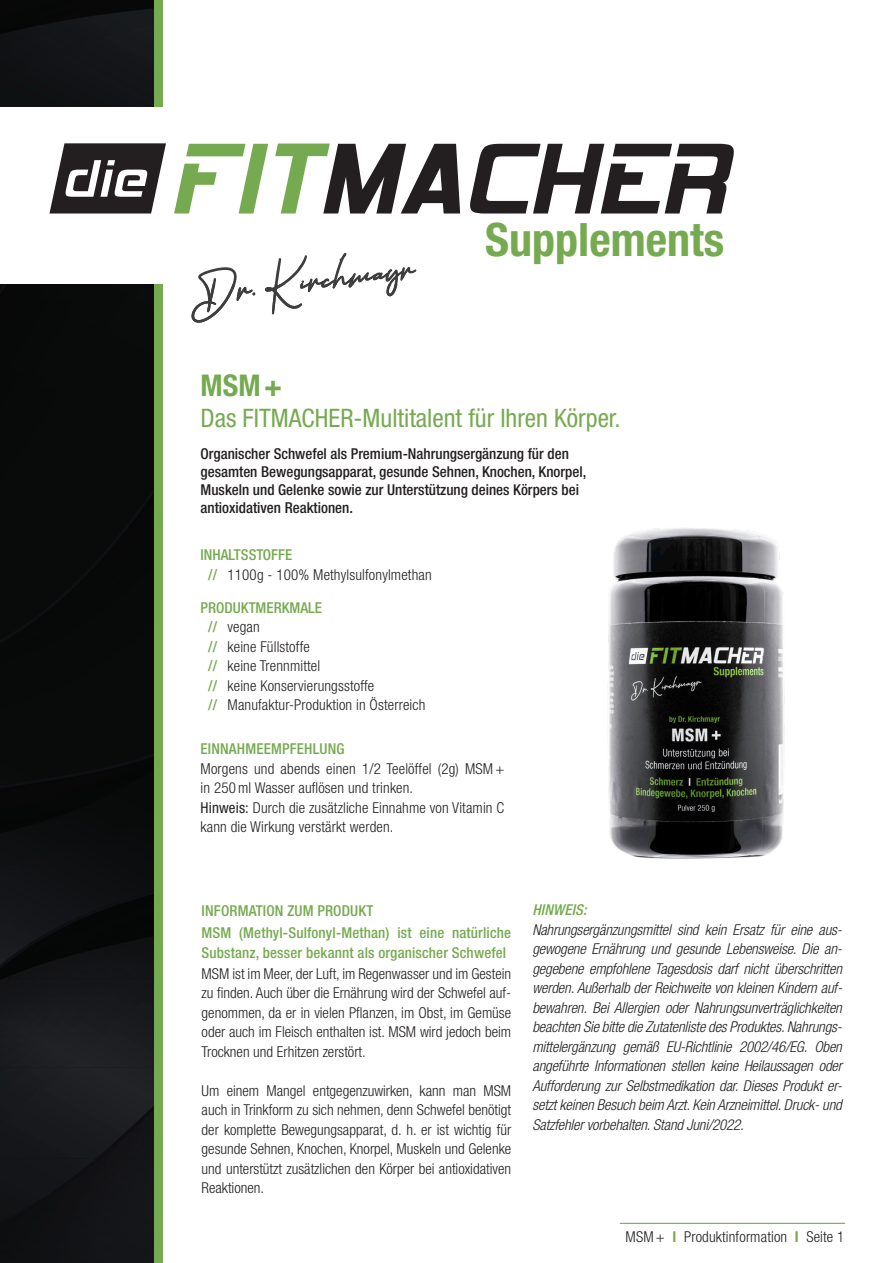
<style>
.page{position:relative;width:893px;height:1263px;background:#fff}
.page>*{position:absolute;margin:0;border:0;box-sizing:border-box;transform-origin:0 0}
.t1{font:700 condensed 46.05px "Helvetica Neue";color:#76aa50}
.t2{font:700 condensed 30px "Helvetica Neue";color:#76aa50}
.t3{font:condensed 25.5px "Helvetica Neue";color:#76aa50}
.t4{font:300 condensed 15px/19.5px "Helvetica Neue";letter-spacing:.01em;color:#231f20}
.t5{font:italic 300 condensed 15px/19.5px "Helvetica Neue";letter-spacing:-.01em;color:#231f20;text-align:justify}
.t6{font:500 condensed 15px/18px "Helvetica Neue";color:#231f20}
.t7{font:500 condensed 15px/22.5px "Helvetica Neue";letter-spacing:.01em;color:#76aa50}
.t8{font:italic 500 condensed 15px "Helvetica Neue";letter-spacing:.01em;color:#76aa50}
.s1{font-weight:500;color:#76aa50}
.s2{font-weight:400}
.s3{font-weight:700;color:#76aa50}
</style>
<div class="page">
<hr style="left:620px;top:1223px;width:225px;height:1px;background:#76aa50">
<div style="left:153px;top:0;width:9px;height:1263px;background:#76aa50"></div>
<div style="left:0;top:1215px;width:154px;height:48px;background:#121315"></div>
<img style="left:119px;top:1249px;width:35px;height:14px">
<div style="left:0;top:1122px;width:154px;height:93px;background:#15161a"></div>
<div style="left:0;top:1158px;width:101px;height:68px;background:#121315"></div>
<div style="left:0;top:979px;width:154px;height:143px;background:#1b1d20"></div>
<img style="left:97px;top:1106px;width:57px;height:52px">
<div style="left:0;top:979px;width:85px;height:89px;background:#1a1c1f"></div>
<img style="left:3px;top:969px;width:151px;height:10px">
<div style="left:0;top:786px;width:72px;height:25px;background:#070807"></div>
<img style="left:72px;top:786px;width:82px;height:105px">
<img style="left:0;top:811px;width:73px;height:80px">
<div style="left:77px;top:795px;width:77px;height:93px;background:#0b0c0d"></div>
<img style="left:0;top:891px;width:154px;height:78px">
<img style="left:79px;top:738px;width:75px;height:15px">
<img style="left:0;top:738px;width:79px;height:15px">
<div style="left:0;top:753px;width:154px;height:33px;background:#090b0b"></div>
<img style="left:0;top:785px;width:23px;height:3px">
<div style="left:0;top:284px;width:154px;height:454px;background:#090b0b"></div>
<div style="left:0;top:107px;width:817px;height:177px;background:#fff"></div>
<svg style="left:174px;top:144px;width:286px;height:179px"></svg>
<svg style="left:470px;top:144px;width:264px;height:69px"></svg>
<svg style="left:0;top:0;width:166px;height:213px"></svg>
<img style="left:608px;top:528px;width:177px;height:331px">
<h1 class="t1" style="left:485px;top:212px;width:241px">Supplements</h1>
<h2 class="t2" style="left:201px;top:368px;width:83px">MSM+</h2>
<h3 class="t3" style="left:201px;top:403px;width:422px">Das FITMACHER-Multitalent für Ihren Körper.</h3>
<p class="t6" style="left:201px;top:445px;width:387px">Organischer Schwefel als Premium-Nahrungsergänzung für den gesamten Bewegungsapparat, gesunde Sehnen, Knochen, Knorpel, Muskeln und Gelenke sowie zur Unterstützung deines Körpers bei antioxidativen Reaktionen.</p>
<p class="t4" style="left:208px;top:545px;width:225px;text-indent:-8px"><span class="s1">INHALTSSTOFFE<br>//</span> 1100g - 100% Methylsulfonylmethan</p>
<p class="t4" style="left:208px;top:598px;width:219px;text-indent:-8px"><span class="s1">PRODUKTMERKMALE<br>//</span> vegan<br><span class="s1">//</span> keine Füllstoffe<br><span class="s1">//</span> keine Trennmittel<br><span class="s1">//</span> keine Konservierungsstoffe<br><span class="s1">//</span> Manufaktur-Produktion in Österreich</p>
<p class="t7" style="left:201px;top:737px;width:145px">EINNAHMEEMPFEHLUNG</p>
<p class="t4" style="left:201px;top:758px;width:305px">Morgens und abends einen 1/2 Teelöffel (2g) MSM+ in 250ml Wasser auflösen und trinken.<br><span class="s2">Hinweis:</span> Durch die zusätzliche Einnahme von Vitamin C kann die Wirkung verstärkt werden.</p>
<p class="t7" style="left:202px;top:899px;width:311px">INFORMATION ZUM PRODUKT<br>MSM (Methyl-Sulfonyl-Methan) ist eine natürliche</p>
<p class="t7" style="left:202px;top:941px;width:306px">Substanz, besser bekannt als organischer Schwefel</p>
<p class="t4" style="left:202px;top:963px;width:311px;text-align:justify">MSM ist im Meer, der Luft, im Regenwasser und im Gestein zu finden. Auch über die Ernährung wird der Schwefel auf&shy;genommen, da er in vielen Pflanzen, im Obst, im Gemüse oder auch im Fleisch enthalten ist. MSM wird jedoch beim Trocknen und Erhitzen zerstört.</p>
<p class="t4" style="left:202px;top:1080px;width:311px;text-align:justify">Um einem Mangel entgegenzuwirken, kann man MSM auch in Trinkform zu sich nehmen, denn Schwefel benötigt der komplette Bewegungsapparat, d. h. er ist wichtig für gesunde Sehnen, Knochen, Knorpel, Muskeln und Gelenke und unterstützt zusätzlichen den Körper bei antioxidativen Reaktionen.</p>
<p class="t8" style="left:532px;top:901px;width:56px">HINWEIS:</p>
<p class="t5" style="left:532px;top:920px;width:311px">Nahrungsergänzungsmittel sind kein Ersatz für eine aus&shy;gewogene Ernährung und gesunde Lebensweise. Die an&shy;gegebene empfohlene Tagesdosis darf nicht überschritten werden. Außerhalb der Reichweite von kleinen Kindern auf&shy;bewahren. Bei Allergien oder Nahrungsunverträglichkeiten beachten Sie bitte die Zutatenliste des Produktes. Nahrungs&shy;mittelergänzung gemäß EU-Richtlinie 2002/46/EG. Oben angeführte Informationen stellen keine Heilaussagen oder Aufforderung zur Selbstmedikation dar. Dieses Produkt er&shy;setzt keinen Besuch beim Arzt. Kein Arzneimittel. Druck- und Satzfehler vorbehalten. Stand Juni/2022.</p>
<p class="t4" style="left:626px;top:1227px;width:220px">MSM+ <span class="s3">I</span> Produktinformation <span class="s3">I</span> Seite 1</p>
</div>
